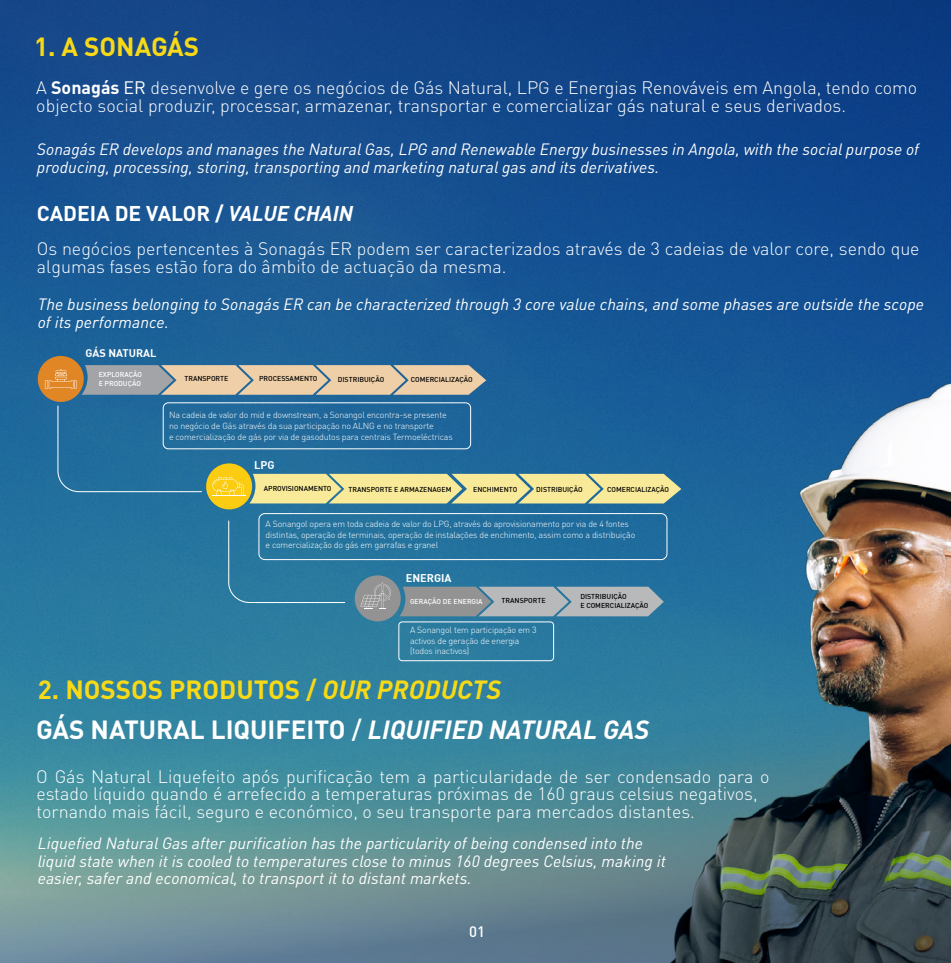
<style>
.page{position:relative;width:951px;height:963px;background:#fff}
.page>*{position:absolute;margin:0;border:0;box-sizing:border-box;transform-origin:0 0}
.t1{font:700 25.95px/39.6px "DIN Pro";color:#fff}
.t2{font:700 25.95px "DIN Pro";color:#f8d916}
.t3{font:700 21.15px "DIN Pro";color:#fff}
.t4{font:300 17.85px/17.9px "DIN Pro";color:#fff}
.t5{font:italic 16.2px/17.9px "DIN Pro";letter-spacing:.005em;color:#fff}
.t6{font:500 15px "DIN Pro";color:#fff}
.t7{font:700 10.95px "DIN";color:#fff}
.t8{font:300 8.85px/10.5px "DIN Pro";letter-spacing:-.02em;color:#fff}
.t9{font:500 7.05px/8.4px "DIN";color:#000}
.t10{font:500 7.05px/8.4px "DIN";color:#fff}
.s1{font-weight:700}
.s2{font-weight:400}
.s3{font-family:"DIN";font-style:italic}
.s4{color:#f8d916}
.s5{font-family:"DIN";font-style:italic;color:#f8d916}
.s6{font-weight:500}
</style>
<div class="page">
<img style="left:0;top:0;width:950px;height:595px">
<img style="left:646px;top:237px;width:304px;height:358px">
<svg style="left:0;top:595px;width:950px;height:367px;background:#497b8a"></svg>
<div style="left:206px;top:463px;width:46px;height:46px;background:#fccc12;border-radius:50%"></div>
<svg style="left:212px;top:474px;width:469px;height:29px;background:#ece090"></svg>
<div style="left:38px;top:356px;width:46px;height:46px;background:#e18625;border-radius:50%"></div>
<svg style="left:45px;top:365px;width:441px;height:29px;background:#d4bb9d"></svg>
<div style="left:163px;top:402px;width:308px;height:47px;border:1px solid #fff;border-radius:5px"></div>
<div style="left:57px;top:405px;width:145px;height:87px;background:#216d9c"></div>
<div style="left:354px;top:575px;width:46px;height:46px;background:#939393;border-radius:50%"></div>
<svg style="left:360px;top:582px;width:31px;height:27px"></svg>
<svg style="left:399px;top:586px;width:264px;height:30px;background:#9fa7ac"></svg>
<div style="left:259px;top:513px;width:408px;height:46px;border:1px solid #fff;border-radius:6px"></div>
<div style="left:398px;top:621px;width:155px;height:39px;border:1px solid #fff;border-radius:3px"></div>
<div style="left:228px;top:520px;width:118px;height:83px;background:#28789e"></div>
<h1 class="t2" style="left:34px;top:29px;width:167px">1. A SONAGÁS</h1>
<p class="t4" style="left:36px;top:78px;width:882px">A <span class="s1">Sonagás</span> <span class="s2">ER</span> desenvolve e gere os negócios de Gás Natural, LPG e Energias Renováveis em Angola, tendo como objecto social produzir, processar, armazenar, transportar e comercializar gás natural e seus derivados.</p>
<p class="t5" style="left:37px;top:139px;width:883px">Sonagás ER develops and manages the Natural Gas, LPG and Renewable Energy businesses in Angola, with the social purpose of producing, processing, storing, transporting and marketing natural gas and its derivatives.</p>
<p class="t3" style="left:37px;top:199px;width:317px">CADEIA DE VALOR / <span class="s3">VALUE CHAIN</span></p>
<p class="t4" style="left:37px;top:239px;width:884px">Os negócios pertencentes à Sonagás ER podem ser caracterizados através de 3 cadeias de valor core, sendo que algumas fases estão fora do âmbito de actuação da mesma.</p>
<p class="t5" style="left:38px;top:293px;width:887px">The business belonging to Sonagás ER can be characterized through 3 core value chains, and some phases are outside the scope of its performance.</p>
<p class="t7" style="left:86px;top:346px;width:72px">GÁS NATURAL</p>
<p class="t10" style="left:99px;top:370px;width:45px">EXPLORAÇÃO<br>E PRODUÇÃO</p>
<p class="t9" style="left:184px;top:374px;width:45px">TRANSPORTE</p>
<p class="t9" style="left:259px;top:374px;width:60px">PROCESSAMENTO</p>
<p class="t9" style="left:338px;top:374px;width:48px">DISTRIBUIÇÃO</p>
<p class="t9" style="left:410px;top:374px;width:64px">COMERCIALIZAÇÃO</p>
<p class="t8" style="left:169px;top:409px;width:285px">Na cadeia de valor do mid e downstream, a Sonangol encontra-se presente no negócio de Gás através da sua participação no ALNG e no transporte<br>e comercialização de gás por via de gasodutos para centrais Termoeléctricas</p>
<p class="t7" style="left:254px;top:458px;width:22px">LPG</p>
<p class="t9" style="left:264px;top:484px;width:69px">APROVISIONAMENTO</p>
<p class="t9" style="left:348px;top:485px;width:104px">TRANSPORTE E ARMAZENAGEM</p>
<p class="t9" style="left:473px;top:485px;width:46px">ENCHIMENTO</p>
<p class="t9" style="left:536px;top:485px;width:48px">DISTRIBUIÇÃO</p>
<p class="t9" style="left:607px;top:485px;width:64px">COMERCIALIZAÇÃO</p>
<p class="t8" style="left:265px;top:518px;width:371px">A Sonangol opera em toda cadeia de valor do LPG, através do aprovisionamento por via de 4 fontes distintas, operação de terminais, operação de instalações de enchimento, assim como a distribuição e comercialização do gás em garrafas e granel</p>
<p class="t7" style="left:405px;top:571px;width:47px">ENERGIA</p>
<p class="t10" style="left:410px;top:596px;width:74px">GERAÇÃO DE ENERGIA</p>
<p class="t9" style="left:501px;top:596px;width:45px">TRANSPORTE</p>
<p class="t9" style="left:580px;top:592px;width:70px">DISTRIBUIÇÃO<br>E COMERCIALIZAÇÃO</p>
<p class="t8" style="left:410px;top:624px;width:128px">A Sonangol tem participação em 3 activos de geração de energia (todos inactivos)</p>
<h1 class="t1" style="left:36px;top:668px;width:614px"><span class="s4">2. NOSSOS PRODUTOS /</span> <span class="s5">OUR PRODUCTS<br></span>GÁS NATURAL LIQUIFEITO <span class="s6">/</span> <span class="s3">LIQUIFIED NATURAL GAS</span></h1>
<p class="t4" style="left:36px;top:766px;width:734px">O Gás Natural Liquefeito após purificação tem a particularidade de ser condensado para o estado líquido quando é arrefecido a temperaturas próximas de 160 graus celsius negativos, tornando mais fácil, seguro e económico, o seu transporte para mercados distantes.</p>
<p class="t5" style="left:38px;top:832px;width:629px">Liquefied Natural Gas after purification has the particularity of being condensed into the liquid state when it is cooled to temperatures close to minus 160 degrees Celsius, making it easier, safer and economical, to transport it to distant markets.</p>
<p class="t6" style="left:469px;top:921px;width:17px">01</p>
</div>
